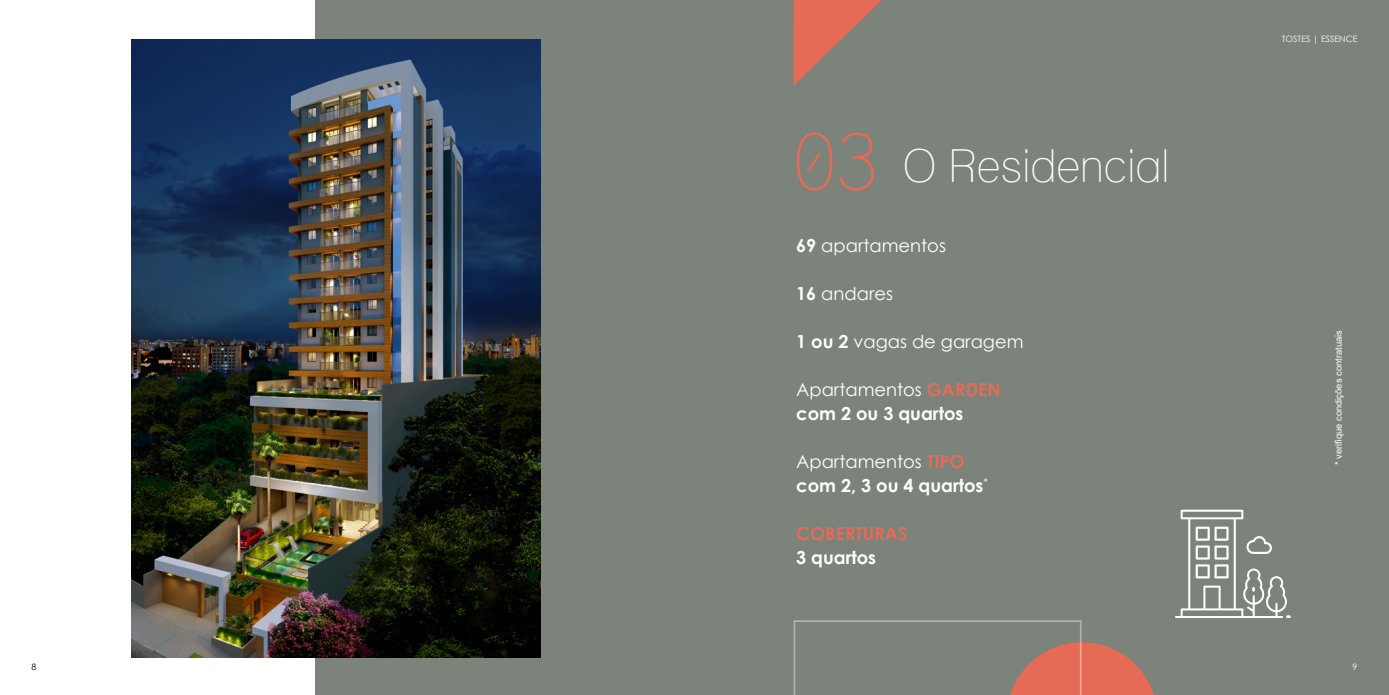
<style>
.page{position:relative;width:1389px;height:695px;background:#fff}
.page>*{position:absolute;margin:0;border:0;box-sizing:border-box;transform-origin:0 0}
.t1{font:condensed 45.5px "Lane";color:#fff}
.t2{font:700 17.94px/23.9px "Century Gothic";color:#fff}
.t3{font:17.94px "Century Gothic";color:#fff}
.t4{font:700 17.94px "Century Gothic";color:#e56b57}
.t5{font:9.36px "Arial";color:#fff}
.t6{font:8.75px "Century Gothic";color:#fff}
.t7{font:8.75px "Century Gothic";color:#000}
.s1{font-size:80.76px;color:#e56b57}
.s2{font-weight:700}
.s3{font-weight:400}
.s4{color:#e56b57}
</style>
<div class="page">
<div style="left:315px;top:0;width:1074px;height:694px;background:#7b837b"></div>
<img style="left:131px;top:40px;width:409px;height:617px">
<svg style="left:794px;top:0;width:88px;height:85px"></svg>
<svg style="left:794px;top:620px;width:360px;height:74px"></svg>
<svg style="left:1175px;top:509px;width:116px;height:109px"></svg>
<h1 class="t1" style="left:794px;top:138px;width:377px"><span class="s1">03</span> O Residencial</h1>
<p class="t3" style="left:796px;top:233px;width:151px"><span class="s2">69</span> apartamentos</p>
<p class="t3" style="left:796px;top:281px;width:98px"><span class="s2">16</span> andares</p>
<p class="t3" style="left:796px;top:329px;width:229px"><span class="s2">1 ou 2</span> vagas de garagem</p>
<p class="t2" style="left:796px;top:376px;width:206px"><span class="s3">Apartamentos</span> <span class="s4">GARDEN </span>com 2 ou 3 quartos</p>
<p class="t2" style="left:796px;top:448px;width:193px"><span class="s3">Apartamentos</span> <span class="s4">TIPO </span>com 2, 3 ou 4 quartos<sup>*</sup></p>
<p class="t4" style="left:796px;top:519px;width:113px">COBERTURAS</p>
<p class="t2" style="left:796px;top:544px;width:82px">3 quartos</p>
<p class="t6" style="left:1282px;top:32px;width:77px">TOSTES | ESSENCE</p>
<p class="t5" style="left:1332px;top:465px;width:137px;rotate:-90deg">* verifique condições contratuais</p>
<p class="t7" style="left:32px;top:660px;width:6px">8</p>
<p class="t6" style="left:1353px;top:660px;width:6px">9</p>
</div>
